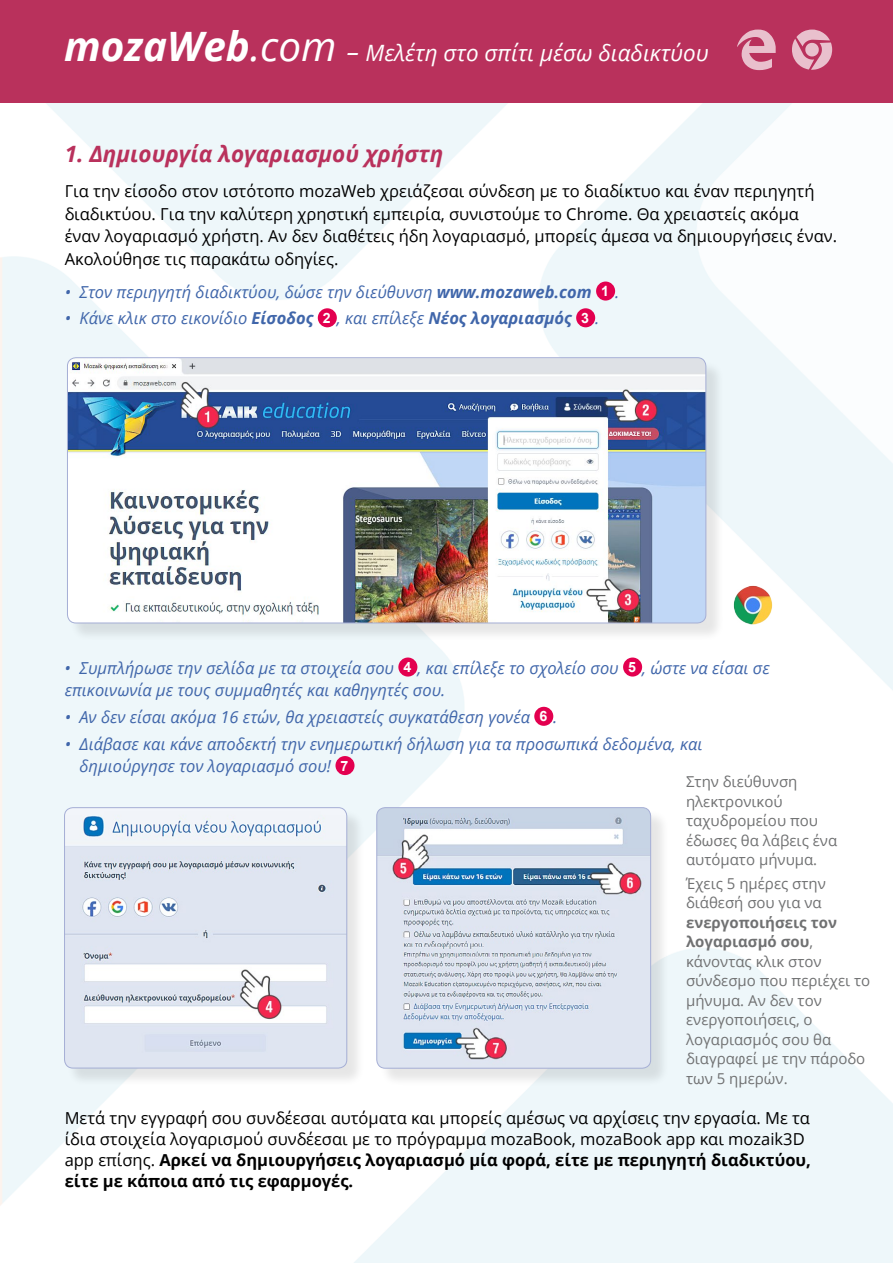
<style>
.page{position:relative;width:893px;height:1263px;background:#fff}
.page>*{position:absolute;margin:0;border:0;box-sizing:border-box;transform-origin:0 0}
.t1{font:italic 22.5px "Open Sans";color:#fff}
.t2{font:italic 700 22.5px "Open Sans";color:#b9315c}
.t3{font:16.5px/22.5px "Open Sans";color:#000}
.t4{font:italic 16.5px/22.5px "Open Sans";color:#4066aa}
.t5{font:15px/19.5px "Open Sans";color:#707172}
.s1{font-weight:700;font-size:40.5px}
.s2{font-size:40.5px}
.s3{font-size:25.5px}
.s4{font-weight:700}
.s5{font-family:"Arial";font-weight:700;font-style:normal;font-size:14.25px;color:#fff}
</style>
<div class="page">
<img style="left:0;top:102px;width:893px;height:1161px">
<div style="left:0;top:0;width:893px;height:102px;background:#b9315c"></div>
<div style="left:596px;top:282px;width:19px;height:19px;background:#e3004f;border-radius:50%"></div>
<div style="left:318px;top:308px;width:19px;height:19px;background:#e3004f;border-radius:50%"></div>
<div style="left:576px;top:308px;width:19px;height:19px;background:#e3004f;border-radius:50%"></div>
<div style="left:398px;top:657px;width:19px;height:19px;background:#e3004f;border-radius:50%"></div>
<div style="left:623px;top:657px;width:19px;height:19px;background:#e3004f;border-radius:50%"></div>
<div style="left:534px;top:707px;width:19px;height:19px;background:#e3004f;border-radius:50%"></div>
<div style="left:335px;top:756px;width:19px;height:19px;background:#e3004f;border-radius:50%"></div>
<div style="left:69px;top:360px;width:656px;height:282px;background:#000;opacity:.1"></div>
<img style="left:67px;top:358px;width:639px;height:265px">
<div style="left:67px;top:357px;width:639px;height:266px;border:1px solid #a5aed5;border-radius:9px"></div>
<div style="left:67px;top:810px;width:299px;height:277px;background:#000;opacity:.1"></div>
<img style="left:65px;top:808px;width:282px;height:260px">
<div style="left:64px;top:807px;width:283px;height:261px;border:1px solid #a5aed5;border-radius:9px"></div>
<div style="left:379px;top:810px;width:290px;height:277px;background:#000;opacity:.1"></div>
<img style="left:377px;top:808px;width:274px;height:260px">
<div style="left:377px;top:807px;width:274px;height:261px;border:1px solid #a5aed5;border-radius:9px"></div>
<img style="left:728px;top:580px;width:49px;height:50px">
<svg style="left:792px;top:29px;width:40px;height:41px"></svg>
<svg style="left:737px;top:30px;width:39px;height:40px"></svg>
<h1 class="t1" style="left:64px;top:37px;width:646px"><span class="s1">mozaWeb</span><span class="s2">.com</span> <span class="s3">–</span> Μελέτη στο σπίτι μέσω διαδικτύου</h1>
<h1 class="t2" style="left:65px;top:138px;width:380px">1. Δημιουργία λογαριασμού χρήστη</h1>
<p class="t3" style="left:65px;top:179px;width:774px">Για την είσοδο στον ιστότοπο mozaWeb χρειάζεσαι σύνδεση με το διαδίκτυο και έναν περιηγητή διαδικτύου. Για την καλύτερη χρηστική εμπειρία, συνιστούμε το Chrome. Θα χρειαστείς ακόμα έναν λογαριασμό χρήστη. Αν δεν διαθέτεις ήδη λογαριασμό, μπορείς άμεσα να δημιουργήσεις έναν.<br>Ακολούθησε τις παρακάτω οδηγίες.</p>
<p class="t4" style="left:65px;top:280px;width:556px">• Στον περιηγητή διαδικτύου, δώσε την διεύθυνση <span class="s4">www.mozaweb.com</span> <span class="s5">1</span> .</p>
<p class="t4" style="left:65px;top:307px;width:536px">• Κάνε κλικ στο εικονίδιο <span class="s4">Είσοδος</span> <span class="s5">2</span> , και επίλεξε <span class="s4">Νέος λογαριασμός</span> <span class="s5">3</span> .</p>
<p class="t4" style="left:65px;top:656px;width:707px">• Συμπλήρωσε την σελίδα με τα στοιχεία σου <span class="s5">4</span> , και επίλεξε το σχολείο σου <span class="s5">5</span> , ώστε να είσαι σε επικοινωνία με τους συμμαθητές και καθηγητές σου.</p>
<p class="t4" style="left:65px;top:705px;width:494px">• Αν δεν είσαι ακόμα 16 ετών, θα χρειαστείς συγκατάθεση γονέα <span class="s5">6</span> .</p>
<p class="t4" style="left:79px;top:732px;width:625px;text-indent:-15px">• Διάβασε και κάνε αποδεκτή την ενημερωτική δήλωση για τα προσωπικά δεδομένα, και δημιούργησε τον λογαριασμό σου! <span class="s5">7</span></p>
<p class="t5" style="left:686px;top:771px;width:153px">Στην διεύθυνση ηλεκτρονικού ταχυδρομείου που έδωσες θα λάβεις ένα αυτόματο μήνυμα.</p>
<p class="t5" style="left:686px;top:873px;width:141px">Έχεις 5 ημέρες στην διάθεσή σου για να</p>
<p class="t5" style="left:686px;top:912px;width:186px"><span class="s4">ενεργοποιήσεις τον λογαριασμό σου</span>, κάνοντας κλικ στον σύνδεσμο που περιέχει το μήνυμα. Αν δεν τον ενεργοποιήσεις, ο λογαριασμός σου θα διαγραφεί με την πάροδο των 5 ημερών.</p>
<p class="t3" style="left:65px;top:1107px;width:748px;line-height:21px">Μετά την εγγραφή σου συνδέεσαι αυτόματα και μπορείς αμέσως να αρχίσεις την εργασία. Με τα ίδια στοιχεία λογαρισμού συνδέεσαι με το πρόγραμμα mozaBook, mozaBook app και mozaik3D app επίσης. <span class="s4">Αρκεί να δημιουργήσεις λογαριασμό μία φορά, είτε με περιηγητή διαδικτύου, είτε με κάποια από τις εφαρμογές.</span></p>
</div>
